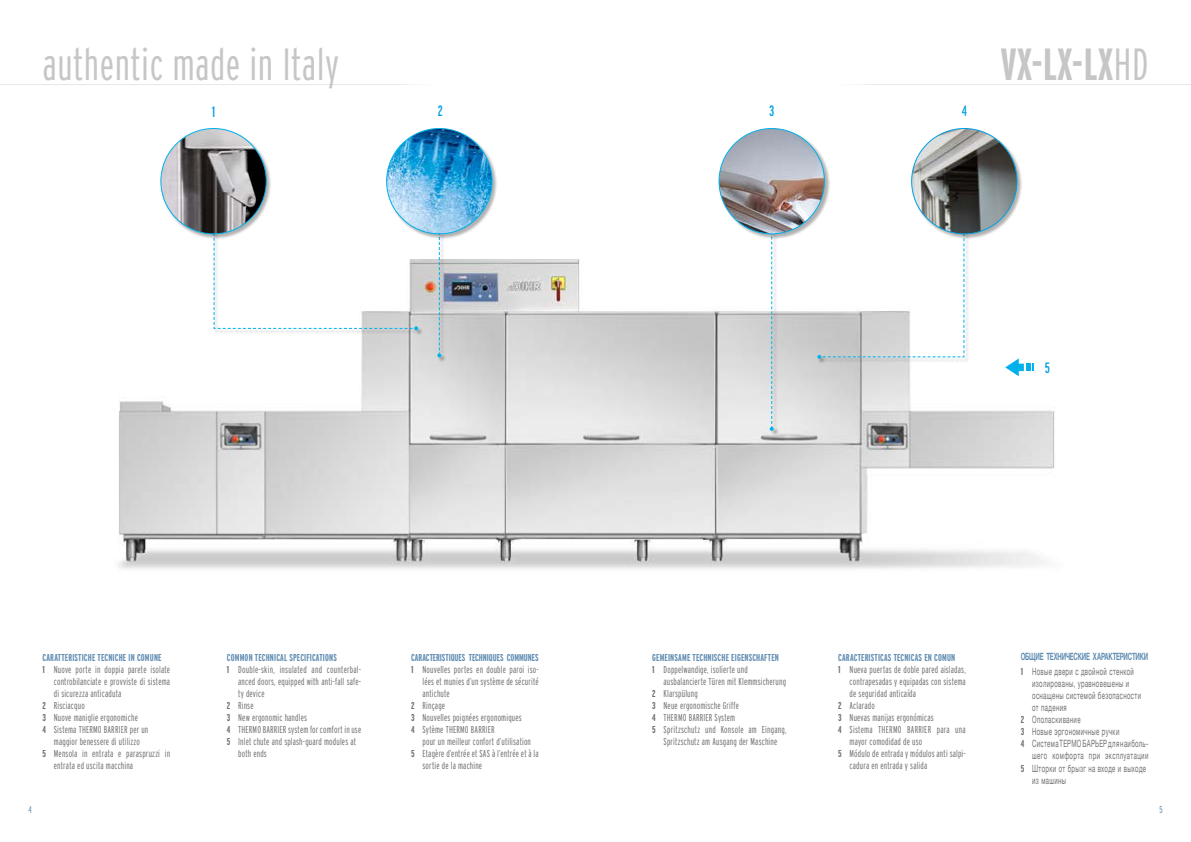
<style>
.page{position:relative;width:1191px;height:842px;background:#fff}
.page>*{position:absolute;margin:0;border:0;box-sizing:border-box;transform-origin:0 0}
.t1{font:300 extra-condensed 45px "Interstate";letter-spacing:.01em;color:#c6c6c6}
.t2{font:700 extra-condensed 45px "Interstate";color:#c6c6c6}
.t3{font:extra-condensed 15px "Interstate";color:#00a0e3}
.t4{font:300 extra-condensed 10px "Interstate";letter-spacing:.015em;color:#706f6f}
.t5{font:10px "Helvetica Neue";letter-spacing:.06em;color:#706f6f;scale:.6 1}
.t6{font:700 extra-condensed 10px/12.1px "Interstate";letter-spacing:.015em;color:#618db3}
.t7{font:700 10px/15px "Helvetica Neue";letter-spacing:-.035em;color:#618db3;scale:.6 1}
.t8{font:700 extra-condensed 10px "Interstate";letter-spacing:-.005em;color:#618db3}
.t9{font:300 extra-condensed 10px "Interstate";color:#618db3}
.s1{font-weight:700}
.s2{font-weight:300}
.s3{color:#706f6f}
.s4{font-weight:300;color:#706f6f}
.s5{font-family:"Interstate";font-stretch:extra-condensed;color:#706f6f}
.s6{font-weight:400;color:#706f6f}
.s7{font-family:"Interstate";font-weight:700;font-stretch:extra-condensed}
</style>
<div class="page">
<img style="left:118px;top:259px;width:937px;height:310px">
<div style="left:437px;top:182px;width:9px;height:181px;background:#000;opacity:.31"></div>
<svg style="left:437px;top:239px;width:4px;height:118px"></svg>
<div style="left:770px;top:182px;width:9px;height:254px;background:#000;opacity:.31"></div>
<svg style="left:769px;top:239px;width:4px;height:192px"></svg>
<svg style="left:1005px;top:358px;width:29px;height:18px"></svg>
<div style="left:719px;top:128px;width:111px;height:111px;background:#000;opacity:.31"></div>
<img style="left:719px;top:129px;width:105px;height:105px;border-radius:53px">
<hr style="left:0;top:84px;width:449px;height:1px;background:#c6c6c6">
<div style="left:214px;top:225px;width:210px;height:111px;background:#000;opacity:.31"></div>
<svg style="left:213px;top:225px;width:205px;height:105px"></svg>
<div style="left:817px;top:225px;width:152px;height:139px;background:#000;opacity:.31"></div>
<svg style="left:817px;top:223px;width:148px;height:136px"></svg>
<div style="left:386px;top:128px;width:111px;height:111px;background:#000;opacity:.31"></div>
<img style="left:386px;top:129px;width:106px;height:105px;border-radius:53px">
<hr style="left:822px;top:84px;width:369px;height:1px;background:#c6c6c6">
<div style="left:911px;top:128px;width:111px;height:111px;background:#000;opacity:.31"></div>
<img style="left:911px;top:129px;width:106px;height:105px;border-radius:53px">
<div style="left:161px;top:128px;width:111px;height:111px;background:#000;opacity:.31"></div>
<img style="left:161px;top:129px;width:105px;height:105px;border-radius:53px">
<h1 class="t1" style="left:43px;top:39px;width:298px">authentic made in Italy</h1>
<h2 class="t3" style="left:212px;top:104px;width:5px">1</h2>
<h2 class="t3" style="left:438px;top:102px;width:6px">2</h2>
<p class="t6" style="left:43px;top:651px;width:121px">CARATTERISTICHE TECNICHE IN COMUNE</p>
<p class="t4" style="left:43px;top:663px;width:129px"><span class="s1">1</span> Nuove porte in doppia parete isolate</p>
<p class="t4" style="left:54px;top:675px;width:118px">controbilanciate e provviste di sistema</p>
<p class="t4" style="left:54px;top:687px;width:69px">di sicurezza anticaduta</p>
<p class="t4" style="left:43px;top:700px;width:44px"><span class="s1">2</span> Risciacquo</p>
<p class="t4" style="left:43px;top:712px;width:97px"><span class="s1">3</span> Nuove maniglie ergonomiche</p>
<p class="t4" style="left:43px;top:724px;width:107px"><span class="s1">4</span> Sistema THERMO BARRIER per un</p>
<p class="t4" style="left:54px;top:736px;width:88px">maggior benessere di utilizzo</p>
<p class="t4" style="left:43px;top:748px;width:129px"><span class="s1">5</span> Mensola in entrata e paraspruzzi in</p>
<p class="t4" style="left:54px;top:760px;width:81px">entrata ed uscita macchina</p>
<p class="t6" style="left:227px;top:651px;width:111px">COMMON TECHNICAL SPECIFICATIONS</p>
<p class="t4" style="left:227px;top:663px;width:136px"><span class="s1">1</span> Double-skin, insulated and counterbal-</p>
<p class="t4" style="left:238px;top:675px;width:125px">anced doors, equipped with anti-fall safe-</p>
<p class="t4" style="left:238px;top:687px;width:28px">ty device</p>
<p class="t4" style="left:227px;top:700px;width:28px"><span class="s1">2</span> Rinse</p>
<p class="t4" style="left:227px;top:712px;width:82px"><span class="s1">3</span> New ergonomic handles</p>
<p class="t4" style="left:227px;top:724px;width:136px"><span class="s1">4</span> THERMO BARRIER system for comfort in use</p>
<p class="t4" style="left:227px;top:736px;width:131px"><span class="s1">5</span> Inlet chute and splash-guard modules at</p>
<p class="t4" style="left:238px;top:748px;width:30px">both ends</p>
<p class="t8" style="left:411px;top:651px;width:129px">CARACTERISTIQUES TECHNIQUES COMMUNES</p>
<p class="t4" style="left:411px;top:663px;width:129px"><span class="s1">1</span> Nouvelles portes en double paroi iso-</p>
<p class="t4" style="left:422px;top:675px;width:118px">lées et munies d’un système de sécurité</p>
<p class="t4" style="left:422px;top:687px;width:29px">antichute</p>
<p class="t4" style="left:411px;top:700px;width:36px"><span class="s1">2</span> Rinçage</p>
<p class="t4" style="left:411px;top:712px;width:112px"><span class="s1">3</span> Nouvelles poignées ergonomiques</p>
<p class="t4" style="left:411px;top:724px;width:85px"><span class="s1">4</span> Sytème THERMO BARRIER</p>
<p class="t4" style="left:422px;top:736px;width:110px">pour un meilleur confort d’utilisation</p>
<p class="t4" style="left:411px;top:748px;width:129px"><span class="s1">5</span> Etagère d’entrée et SAS à l’entrée et à la</p>
<p class="t4" style="left:422px;top:760px;width:61px">sortie de la machine</p>
<h2 class="t3" style="left:769px;top:102px;width:7px">3</h2>
<h2 class="t3" style="left:961px;top:102px;width:7px">4</h2>
<h1 class="t2" style="left:1000px;top:39px;width:149px">VX-LX-LX<span class="s2">HD</span></h1>
<h2 class="t3" style="left:1045px;top:360px;width:7px">5</h2>
<p class="t6" style="left:652px;top:651px;width:128px">GEMEINSAME TECHNISCHE EIGENSCHAFTEN<br><span class="s3">1</span> <span class="s4">Doppelwandige, isolierte und</span></p>
<p class="t4" style="left:663px;top:675px;width:124px">ausbalancierte Türen mit Klemmsicherung</p>
<p class="t4" style="left:652px;top:687px;width:47px"><span class="s1">2</span> Klarspülung</p>
<p class="t4" style="left:652px;top:700px;width:88px"><span class="s1">3</span> Neue ergonomische Griffe</p>
<p class="t4" style="left:652px;top:712px;width:85px"><span class="s1">4</span> THERMO BARRIER System</p>
<p class="t4" style="left:652px;top:724px;width:136px"><span class="s1">5</span> Spritzschutz und Konsole am Eingang,</p>
<p class="t4" style="left:663px;top:736px;width:115px">Spritzschutz am Ausgang der Maschine</p>
<p class="t6" style="left:838px;top:651px;width:118px">CARACTERISTICAS TECNICAS EN COMUN</p>
<p class="t4" style="left:838px;top:663px;width:129px"><span class="s1">1</span> Nueva puertas de doble pared aisladas,</p>
<p class="t4" style="left:849px;top:675px;width:118px">contrapesadas y equipadas con sistema</p>
<p class="t4" style="left:849px;top:687px;width:68px">de seguridad anticaída</p>
<p class="t4" style="left:838px;top:700px;width:38px"><span class="s1">2</span> Aclarado</p>
<p class="t4" style="left:838px;top:712px;width:97px"><span class="s1">3</span> Nuevas manijas ergonómicas</p>
<p class="t4" style="left:838px;top:724px;width:129px"><span class="s1">4</span> Sistema THERMO BARRIER para una</p>
<p class="t4" style="left:849px;top:736px;width:74px">mayor comodidad de uso</p>
<p class="t4" style="left:838px;top:748px;width:129px"><span class="s1">5</span> Módulo de entrada y módulos anti salpi-</p>
<p class="t4" style="left:849px;top:760px;width:79px">cadura en entrada y salida</p>
<p class="t7" style="left:1020px;top:649px;width:214px">ОБЩИЕ ТЕХНИЧЕСКИЕ ХАРАКТЕРИСТИКИ<br><span class="s5">1</span> <span class="s6">Новые двери с двойной стенкой</span></p>
<p class="t5" style="left:1032px;top:676px;width:163px">изолированы, уравновешены и</p>
<p class="t5" style="left:1032px;top:688px;width:183px">оснащены системой безопасности</p>
<p class="t5" style="left:1032px;top:700px;width:59px">от падения</p>
<p class="t5" style="left:1020px;top:712px;width:101px"><span class="s7">2</span> Ополаскивание</p>
<p class="t5" style="left:1020px;top:724px;width:166px"><span class="s7">3</span> Новые эргономичные ручки</p>
<p class="t5" style="left:1020px;top:737px;width:214px"><span class="s7">4</span> Система ТЕРМО БАРЬЕР для наиболь-</p>
<p class="t5" style="left:1032px;top:749px;width:195px">шего комфорта при эксплуатации</p>
<p class="t5" style="left:1020px;top:761px;width:210px"><span class="s7">5</span> Шторки от брызг на входе и выходе</p>
<p class="t5" style="left:1032px;top:773px;width:58px">из машины</p>
<p class="t9" style="left:28px;top:804px;width:5px">4</p>
<p class="t9" style="left:1159px;top:804px;width:5px">5</p>
</div>
